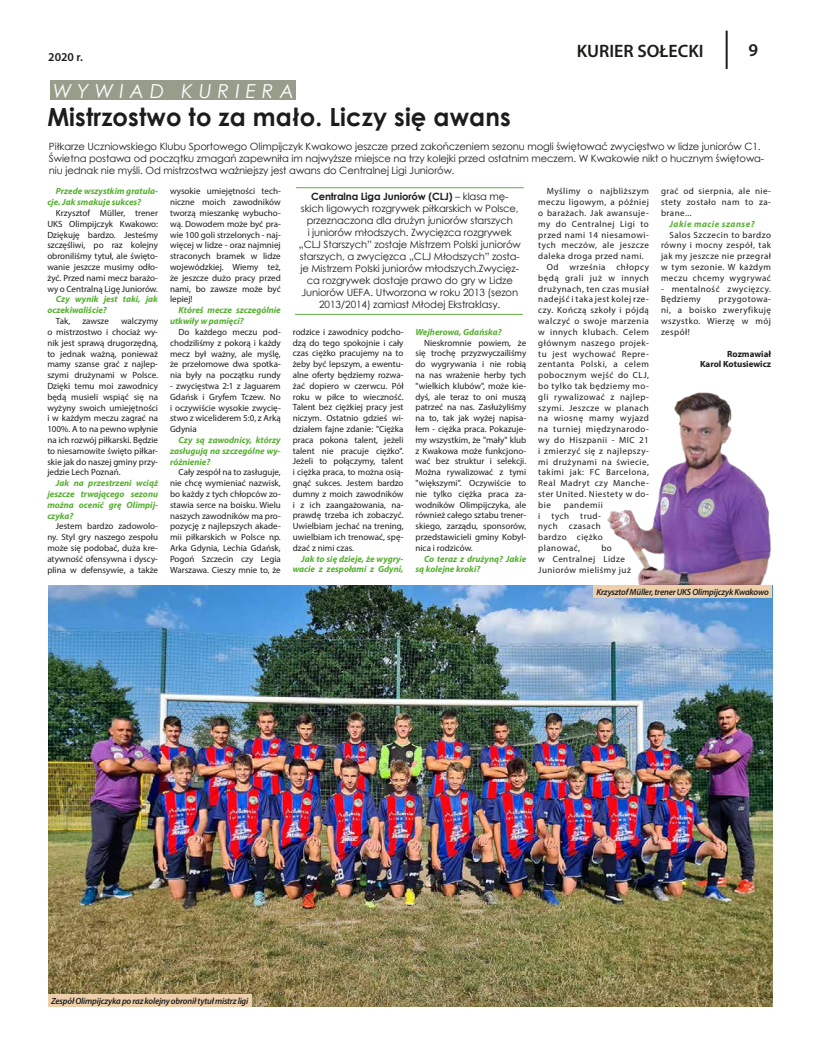
<style>
.page{position:relative;width:820px;height:1049px;background:#fff}
.page>*{position:absolute;margin:0;border:0;box-sizing:border-box;transform-origin:0 0}
.t1{font:700 25px "Century Gothic";letter-spacing:.005em;color:#1c1c1b}
.t2{font:italic 19.3px "Century Gothic";letter-spacing:.31em;color:#fff}
.t3{font:600 18px "Myriad Pro";color:#1c1c1b}
.t4{font:600 12px "Myriad Pro";color:#1c1c1b}
.t5{font:10px/12px "Century Gothic";letter-spacing:-.01em;color:#1c1c1b}
.t6{font:9px/10.8px "Myriad Pro";letter-spacing:.05em;color:#1c1c1b;text-align:justify}
.t7{font:italic 700 9px/10.8px "Myriad Pro";color:#56af31}
.t8{font:italic 600 9px "Myriad Pro";letter-spacing:-.02em;color:#1c1c1b}
.t9{font:700 9px/10.8px "Myriad Pro";color:#1c1c1b;text-align:right}
.t10{font:italic 700 9px "Myriad Pro";letter-spacing:.05em;color:#56af31}
.s1{font-weight:700}
</style>
<div class="page">
<hr style="left:725px;top:31px;width:2px;height:38px;background:#1c1c1b">
<div style="left:51px;top:81px;width:245px;height:19px;background:#979d8a"></div>
<img style="left:48px;top:585px;width:724px;height:421px">
<hr style="left:296px;top:187px;width:227px;height:1px;background:#61ae45">
<hr style="left:295px;top:314px;width:227px;height:1px;background:#61ae45">
<img style="left:607px;top:392px;width:164px;height:193px">
<div style="left:48px;top:994px;width:203px;height:12px;background:#eecfab"></div>
<div style="left:593px;top:585px;width:178px;height:13px;background:#eecfab"></div>
<h3 class="t4" style="left:48px;top:50px;width:36px">2020 r.</h3>
<h2 class="t2" style="left:53px;top:77px;width:242px">WYWIAD KURIERA</h2>
<h3 class="t3" style="left:576px;top:39px;width:128px">KURIER SOŁECKI</h3>
<h3 class="t3" style="left:748px;top:39px;width:11px">9</h3>
<h1 class="t1" style="left:47px;top:98px;width:464px">Mistrzostwo to za mało. Liczy się awans</h1>
<p class="t5" style="left:49px;top:140px;width:716px">Piłkarze Uczniowskiego Klubu Sportowego Olimpijczyk Kwakowo jeszcze przed zakończeniem sezonu mogli świętować zwycięstwo w lidze juniorów C1.<br>Świetna postawa od początku zmagań zapewniła im najwyższe miejsce na trzy kolejki przed ostatnim meczem. W Kwakowie nikt o hucznym świętowa&shy;niu jednak nie myśli. Od mistrzostwa ważniejszy jest awans do Centralnej Ligi Juniorów.</p>
<p class="t7" style="left:47px;top:186px;width:112px;text-indent:9px">Przede wszystkim gratula&shy;cje. Jak smakuje sukces?</p>
<p class="t6" style="left:47px;top:207px;width:112px;text-indent:9px">Krzysztof Müller, trener UKS Olimpijczyk Kwakowo:<br>Dziękuję bardzo. Jesteśmy szczęśliwi, po raz kolejny obroniliśmy tytuł, ale święto&shy;wanie jeszcze musimy odło&shy;żyć. Przed nami mecz barażo&shy;wy o Centralną Ligę Juniorów.</p>
<p class="t7" style="left:47px;top:294px;width:112px;text-indent:9px">Czy wynik jest taki, jak oczekiwaliście?</p>
<p class="t6" style="left:56px;top:315px;width:16px">Tak,</p>
<p class="t6" style="left:82px;top:315px;width:28px">zawsze</p>
<p class="t6" style="left:47px;top:315px;width:112px;text-indent:74px">walczymy o mistrzostwo i chociaż wy&shy;nik jest sprawą drugorzędną, to jednak ważną, ponieważ mamy szanse grać z najlep&shy;szymi drużynami w Polsce.<br>Dzięki temu moi zawodnicy będą musieli wspiąć się na wyżyny swoich umiejętności i w każdym meczu zagrać na 100%. A to na pewno wpłynie na ich rozwój piłkarski. Będzie to niesamowite święto piłkar&shy;skie jak do naszej gminy przy&shy;jedzie Lech Poznań.</p>
<p class="t7" style="left:47px;top:477px;width:112px;text-align:justify;text-indent:9px">Jak na przestrzeni wciąż jeszcze trwającego sezonu można ocenić grę Olimpij&shy;czyka?</p>
<p class="t6" style="left:47px;top:521px;width:112px;text-indent:9px">Jestem bardzo zadowolo&shy;ny. Styl gry naszego zespołu może się podobać, duża kre&shy;atywność ofensywna i dyscy&shy;plina w defensywie, a także</p>
<p class="t6" style="left:170px;top:186px;width:112px">wysokie umiejętności tech&shy;niczne moich zawodników tworzą mieszankę wybucho&shy;wą. Dowodem może być pra&shy;wie 100 goli strzelonych - naj&shy;więcej w lidze - oraz najmniej straconych bramek w lidze wojewódzkiej. Wiemy też, że jeszcze dużo pracy przed nami, bo zawsze może być lepiej!</p>
<p class="t7" style="left:170px;top:305px;width:112px;text-indent:9px">Któreś mecze szczególnie utkwiły w pamięci?</p>
<p class="t6" style="left:170px;top:326px;width:112px;text-indent:9px">Do każdego meczu pod&shy;chodziliśmy z pokorą i każdy mecz był ważny, ale myślę, że przełomowe dwa spotka&shy;nia były na początku rundy</p>
<p class="t6" style="left:170px;top:380px;width:112px">- zwycięstwa 2:1 z Jaguarem Gdańsk i Gryfem Tczew. No i oczywiście wysokie zwycię&shy;stwo z wiceliderem 5:0, z Arką Gdynia</p>
<p class="t7" style="left:170px;top:434px;width:112px;text-align:justify;text-indent:9px">Czy są zawodnicy, którzy zasługują na szczególne wy&shy;różnienie?</p>
<p class="t6" style="left:170px;top:467px;width:112px;text-indent:9px">Cały zespół na to zasługuje, nie chcę wymieniać nazwisk, bo każdy z tych chłopców zo&shy;stawia serce na boisku. Wielu naszych zawodników ma pro&shy;pozycję z najlepszych akade&shy;mii piłkarskich w Polsce np.<br>Arka Gdynia, Lechia Gdańsk, Pogoń Szczecin czy Legia Warszawa. Cieszy mnie to, że</p>
<p class="t5" style="left:298px;top:190px;width:223px;text-align:center"><span class="s1">Centralna Liga Juniorów (CLJ)</span> – klasa mę&shy;skich ligowych rozgrywek piłkarskich w Polsce, przeznaczona dla drużyn juniorów starszych<br>i juniorów młodszych. Zwycięzca rozgrywek „CLJ Starszych” zostaje Mistrzem Polski juniorów starszych, a zwycięzca „CLJ Młodszych” zosta&shy;je Mistrzem Polski juniorów młodszych.Zwycięz&shy;ca rozgrywek dostaje prawo do gry w Lidze Juniorów UEFA. Utworzona w roku 2013 (sezon 2013/2014) zamiast Młodej Ekstraklasy.</p>
<p class="t6" style="left:293px;top:326px;width:112px">rodzice i zawodnicy podcho&shy;dzą do tego spokojnie i cały czas ciężko pracujemy na to żeby być lepszym, a ewentu&shy;alne oferty będziemy rozwa&shy;żać dopiero w czerwcu. Pół roku w piłce to wieczność.<br>Talent bez ciężkiej pracy jest niczym. Ostatnio gdzieś wi&shy;działem fajne zdanie: "Ciężka praca pokona talent, jeżeli talent nie pracuje ciężko".<br>Jeżeli to połączymy, talent i ciężka praca, to można osią&shy;gnąć sukces. Jestem bardzo dumny z moich zawodników i z ich zaangażowania, na&shy;prawdę trzeba ich zobaczyć.<br>Uwielbiam jechać na trening, uwielbiam ich trenować, spę&shy;dzać z nimi czas.</p>
<p class="t7" style="left:293px;top:553px;width:112px;text-align:right">Jak to się dzieje, że wygry&shy;wacie z zespołami z Gdyni,</p>
<p class="t7" style="left:415px;top:326px;width:88px">Wejherowa, Gdańska?</p>
<p class="t6" style="left:415px;top:337px;width:112px;text-indent:9px">Nieskromnie powiem, że się trochę przyzwyczailiśmy do wygrywania i nie robią na nas wrażenie herby tych "wielkich klubów", może kie&shy;dyś, ale teraz to oni muszą patrzeć na nas. Zasłużyliśmy na to, tak jak wyżej napisa&shy;łem - ciężka praca. Pokazuje&shy;my wszystkim, że "mały" klub z Kwakowa może funkcjono&shy;wać bez struktur i selekcji.<br>Można rywalizować z tymi "większymi". Oczywiście to nie tylko ciężka praca za&shy;wodników Olimpijczyka, ale również całego sztabu trener&shy;skiego, zarządu, sponsorów, przedstawicieli gminy Kobyl&shy;nica i rodziców.</p>
<p class="t7" style="left:415px;top:553px;width:112px;text-indent:9px">Co teraz z drużyną? Jakie są kolejne kroki?</p>
<p class="t6" style="left:546px;top:186px;width:104px">Myślimy o najbliższym</p>
<p class="t6" style="left:538px;top:197px;width:112px">meczu ligowym, a później</p>
<p class="t6" style="left:538px;top:207px;width:112px">o barażach. Jak awansuje-</p>
<p class="t6" style="left:538px;top:218px;width:112px">my do Centralnej Ligi to</p>
<p class="t6" style="left:538px;top:229px;width:112px">przed nami 14 niesamowi-</p>
<p class="t6" style="left:538px;top:240px;width:112px">tych meczów, ale jeszcze</p>
<p class="t6" style="left:538px;top:251px;width:107px">daleka droga przed nami.</p>
<p class="t6" style="left:546px;top:261px;width:104px">Od września chłopcy</p>
<p class="t6" style="left:538px;top:272px;width:112px">będą grali już w innych</p>
<p class="t6" style="left:538px;top:283px;width:112px">drużynach, ten czas musiał</p>
<p class="t6" style="left:538px;top:294px;width:112px">nadejść i taka jest kolej rze-</p>
<p class="t6" style="left:538px;top:305px;width:112px">czy. Kończą szkoły i pójdą</p>
<p class="t6" style="left:538px;top:315px;width:112px">walczyć o swoje marzenia</p>
<p class="t6" style="left:538px;top:326px;width:112px">w innych klubach. Celem</p>
<p class="t6" style="left:538px;top:337px;width:112px">głównym naszego projek-</p>
<p class="t6" style="left:538px;top:348px;width:112px">tu jest wychować Repre-</p>
<p class="t6" style="left:538px;top:359px;width:112px">zentanta Polski, a celem</p>
<p class="t6" style="left:538px;top:369px;width:112px">pobocznym wejść do CLJ,</p>
<p class="t6" style="left:538px;top:380px;width:112px">bo tylko tak będziemy mo-</p>
<p class="t6" style="left:538px;top:391px;width:112px">gli rywalizować z najlep-</p>
<p class="t6" style="left:538px;top:402px;width:112px">szymi. Jeszcze w planach</p>
<p class="t6" style="left:538px;top:413px;width:112px">na wiosnę mamy wyjazd</p>
<p class="t6" style="left:538px;top:423px;width:112px">na turniej międzynarodo-</p>
<p class="t6" style="left:538px;top:434px;width:112px">wy do Hiszpanii - MIC 21</p>
<p class="t6" style="left:538px;top:445px;width:112px">i zmierzyć się z najlepszy-</p>
<p class="t6" style="left:538px;top:456px;width:112px">mi drużynami na świecie,</p>
<p class="t6" style="left:538px;top:467px;width:112px">takimi jak: FC Barcelona,</p>
<p class="t6" style="left:538px;top:477px;width:112px">Real Madryt czy Manche-</p>
<p class="t6" style="left:538px;top:488px;width:112px">ster United. Niestety w do-</p>
<p class="t6" style="left:538px;top:499px;width:14px">bie</p>
<p class="t6" style="left:538px;top:499px;width:66px;text-align:left;text-indent:26px">pandemii i tych trud&shy;nych</p>
<p class="t6" style="left:538px;top:521px;width:66px;text-align:left;text-indent:31px">czasach bardzo ciężko planować,</p>
<p class="t6" style="left:538px;top:542px;width:94px;text-align:left;text-indent:63px">bo<br>w Centralnej Lidze<br>Juniorów mieliśmy już</p>
<p class="t6" style="left:660px;top:186px;width:111px">grać od sierpnia, ale nie&shy;stety zostało nam to za&shy;brane...</p>
<p class="t10" style="left:669px;top:218px;width:87px">Jakie macie szanse?</p>
<p class="t6" style="left:660px;top:229px;width:111px;text-indent:9px">Salos Szczecin to bardzo równy i mocny zespół, tak jak my jeszcze nie przegrał w tym sezonie. W każdym meczu chcemy wygrywać</p>
<p class="t6" style="left:660px;top:283px;width:111px">- mentalność zwycięzcy.<br>Będziemy</p>
<p class="t6" style="left:660px;top:294px;width:111px;text-indent:58px">przygotowa&shy;ni, a boisko zweryfikuję wszystko. Wierzę w mój zespół!</p>
<p class="t9" style="left:699px;top:348px;width:72px">Rozmawiał<br>Karol Kotusiewicz</p>
<p class="t8" style="left:596px;top:586px;width:174px">Krzysztof Müller, trener UKS Olimpijczyk Kwakowo</p>
<p class="t8" style="left:51px;top:995px;width:199px">Zespół Olimpijczyka po raz kolejny obronił tytuł mistrz ligi</p>
</div>
